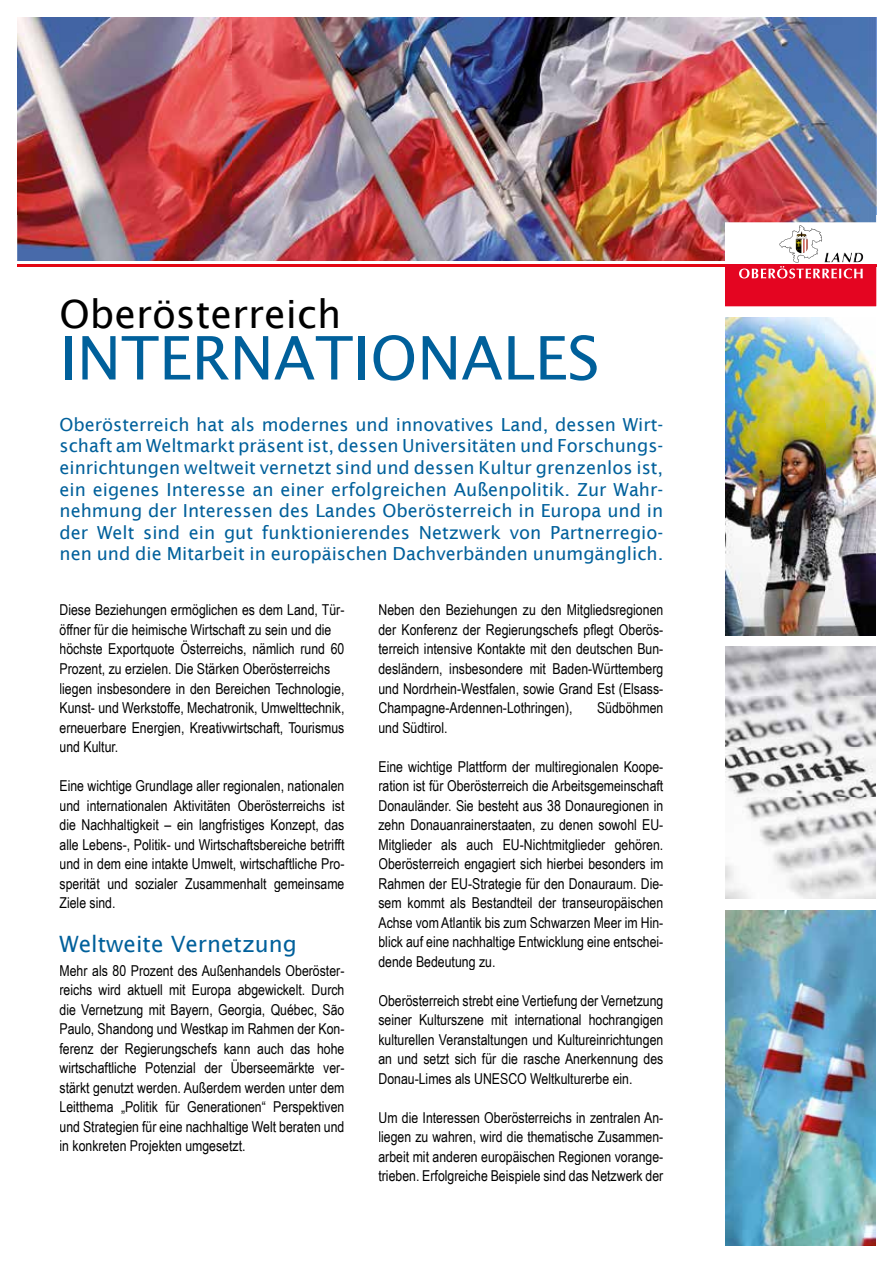
<style>
.page{position:relative;width:893px;height:1263px;background:#fff}
.page>*{position:absolute;margin:0;border:0;box-sizing:border-box;transform-origin:0 0}
.t1{font:60px "Lucida Sans";color:#00609b}
.t2{font:39px "Lucida Sans";color:#000}
.t3{font:22.5px "Lucida Sans";color:#00609b}
.t4{font:18px/21.6px "Lucida Sans";color:#00609b;text-align:justify}
.t5{font:15px/19.5px "Arial Narrow";color:#000;text-align:justify}
</style>
<div class="page">
<img style="left:17px;top:17px;width:859px;height:244px">
<img style="left:725px;top:910px;width:151px;height:336px">
<img style="left:725px;top:317px;width:151px;height:319px">
<img style="left:725px;top:647px;width:151px;height:252px">
<hr style="left:17px;top:264px;width:859px;height:2px;background:#e30613">
<svg style="left:725px;top:222px;width:151px;height:84px"></svg>
<h2 class="t2" style="left:60px;top:292px;width:283px">Oberösterreich</h2>
<h1 class="t1" style="left:60px;top:324px;width:542px">INTERNATIONALES</h1>
<p class="t4" style="left:60px;top:414px;width:605px">Oberösterreich hat als modernes und innovatives Land, dessen Wirt&shy;schaft am Weltmarkt präsent ist, dessen Universitäten und Forschungs&shy;einrichtungen weltweit vernetzt sind und dessen Kultur grenzenlos ist, ein eigenes Interesse an einer erfolgreichen Außenpolitik. Zur Wahr&shy;nehmung der Interessen des Landes Oberösterreich in Europa und in der Welt sind ein gut funktionierendes Netzwerk von Partnerregio&shy;nen und die Mitarbeit in europäischen Dachverbänden unumgänglich.</p>
<p class="t5" style="left:60px;top:600px;width:286px;text-align:left">Diese Beziehungen ermöglichen es dem Land, Tür&shy;öffner für die heimische Wirtschaft zu sein und die höchste Exportquote Österreichs, nämlich rund 60<br>Prozent, zu erzielen. Die Stärken Oberösterreichs liegen insbesondere in den Bereichen Technologie, Kunst- und Werkstoffe, Mechatronik, Umwelttechnik, erneuerbare Energien, Kreativwirtschaft, Tourismus und Kultur.</p>
<p class="t5" style="left:60px;top:775px;width:286px">Eine wichtige Grundlage aller regionalen, nationalen und internationalen Aktivitäten Oberösterreichs ist die Nachhaltigkeit – ein langfristiges Konzept, das alle Lebens-, Politik- und Wirtschaftsbereiche betrifft und in dem eine intakte Umwelt, wirtschaftliche Pro&shy;sperität und sozialer Zusammenhalt gemeinsame Ziele sind.</p>
<h3 class="t3" style="left:60px;top:931px;width:239px">Weltweite Vernetzung</h3>
<p class="t5" style="left:60px;top:960px;width:286px">Mehr als 80 Prozent des Außenhandels Oberöster&shy;reichs wird aktuell mit Europa abgewickelt. Durch die Vernetzung mit Bayern, Georgia, Québec, São Paulo, Shandong und Westkap im Rahmen der Kon&shy;ferenz der Regierungschefs kann auch das hohe wirtschaftliche Potenzial der Überseemärkte ver&shy;stärkt genutzt werden. Außerdem werden unter dem Leitthema „Politik für Generationen“ Perspektiven und Strategien für eine nachhaltige Welt beraten und in konkreten Projekten umgesetzt.</p>
<p class="t5" style="left:378px;top:600px;width:286px">Neben den Beziehungen zu den Mitgliedsregionen der Konferenz der Regierungschefs pflegt Oberös&shy;terreich intensive Kontakte mit den deutschen Bun&shy;desländern, insbesondere mit Baden-Württemberg und Nordrhein-Westfalen, sowie Grand Est (Elsass-Champagne-Ardennen-Lothringen),</p>
<p class="t5" style="left:597px;top:697px;width:68px">Südböhmen</p>
<p class="t5" style="left:378px;top:717px;width:71px">und Südtirol.</p>
<p class="t5" style="left:378px;top:756px;width:286px">Eine wichtige Plattform der multiregionalen Koope&shy;ration ist für Oberösterreich die Arbeitsgemeinschaft Donauländer. Sie besteht aus 38 Donauregionen in zehn Donauanrainerstaaten, zu denen sowohl EU-Mitglieder als auch EU-Nichtmitglieder gehören.<br>Oberösterreich engagiert sich hierbei besonders im Rahmen der EU-Strategie für den Donauraum. Die&shy;sem kommt als Bestandteil der transeuropäischen Achse vom Atlantik bis zum Schwarzen Meer im Hin&shy;blick auf eine nachhaltige Entwicklung eine entschei&shy;dende Bedeutung zu.</p>
<p class="t5" style="left:378px;top:990px;width:286px">Oberösterreich strebt eine Vertiefung der Vernetzung seiner Kulturszene mit international hochrangigen kulturellen Veranstaltungen und Kultureinrichtungen an und setzt sich für die rasche Anerkennung des Donau-Limes als UNESCO Weltkulturerbe ein.</p>
<p class="t5" style="left:378px;top:1107px;width:286px">Um die Interessen Oberösterreichs in zentralen An&shy;liegen zu wahren, wird die thematische Zusammen&shy;arbeit mit anderen europäischen Regionen vorange&shy;trieben. Erfolgreiche Beispiele sind das Netzwerk der</p>
</div>
